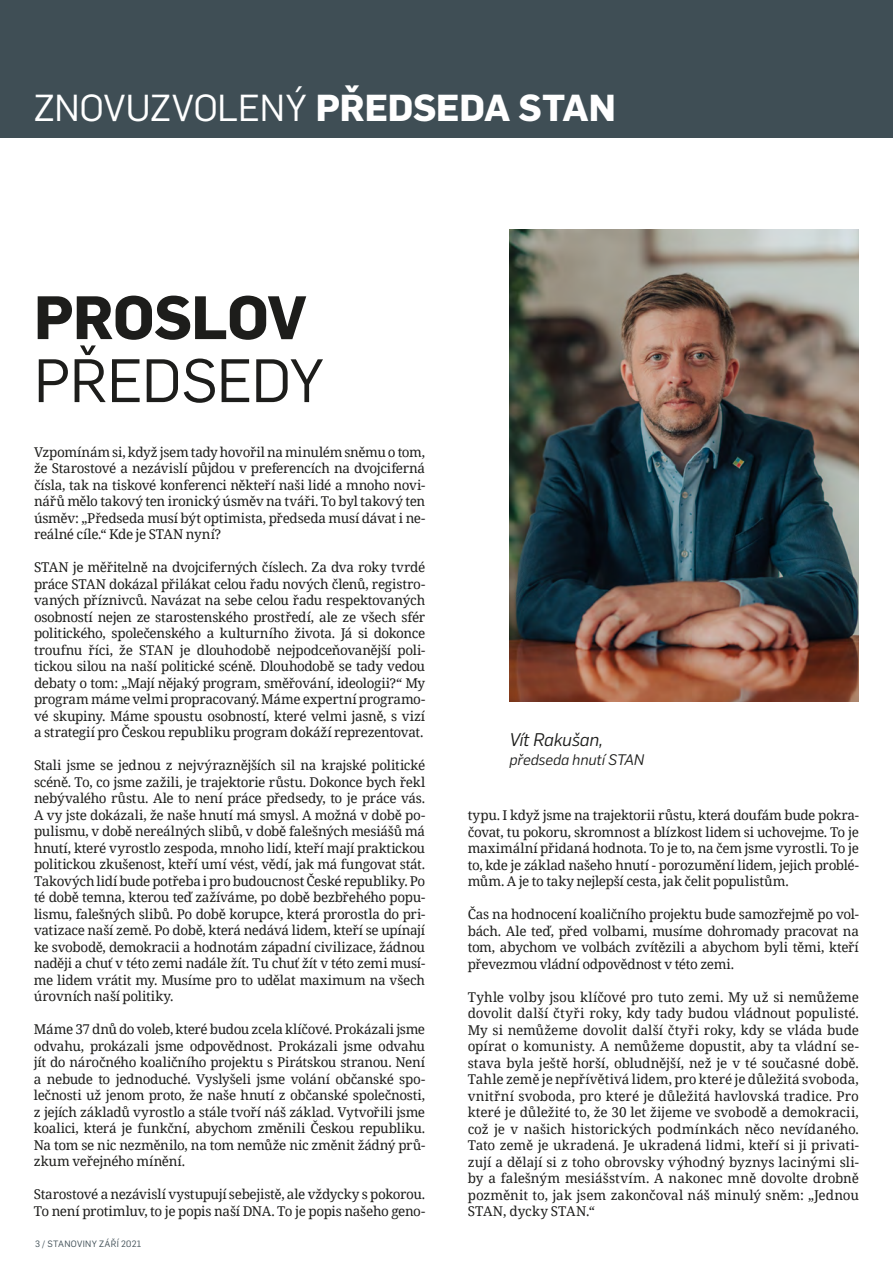
<style>
.page{position:relative;width:893px;height:1263px;background:#fff}
.page>*{position:absolute;margin:0;border:0;box-sizing:border-box;transform-origin:0 0}
.t1{font:60px "Flama";letter-spacing:-.01em;color:#1d1d1b}
.t2{font:700 60px "Flama";letter-spacing:-.01em;color:#1d1d1b}
.t3{font:36.9px "Flama";letter-spacing:-.005em;color:#fff}
.t4{font:italic 18px "Flama";letter-spacing:-.01em;color:#1d1d1b}
.t5{font:italic 15px "Flama";letter-spacing:-.005em;color:#1d1d1b}
.t6{font:13.5px/16.5px "Noto Serif";letter-spacing:-.02em;color:#1d1d1b;text-align:justify}
.t7{font:9px "Flama";letter-spacing:.04em;color:#3f4e55}
.s1{font-weight:700}
</style>
<div class="page">
<div style="left:0;top:0;width:893px;height:138px;background:#3f4e55"></div>
<img style="left:509px;top:230px;width:350px;height:472px">
<h2 class="t3" style="left:34px;top:83px;width:583px">ZNOVUZVOLENÝ <span class="s1">PŘEDSEDA STAN</span></h2>
<h1 class="t2" style="left:34px;top:274px;width:274px">PROSLOV</h1>
<h1 class="t1" style="left:34px;top:339px;width:292px">PŘEDSEDY</h1>
<p class="t6" style="left:34px;top:443px;width:393px">Vzpomínám si, když jsem tady hovořil na minulém sněmu o tom, že Starostové a nezávislí půjdou v preferencích na dvojciferná čísla, tak na tiskové konferenci někteří naši lidé a mnoho novi&shy;nářů mělo takový ten ironický úsměv na tváři. To byl takový ten úsměv: „Předseda musí být optimista, předseda musí dávat i ne&shy;reálné cíle.“ Kde je STAN nyní?</p>
<p class="t6" style="left:34px;top:558px;width:393px">STAN je měřitelně na dvojciferných číslech. Za dva roky tvrdé práce STAN dokázal přilákat celou řadu nových členů, registro&shy;vaných příznivců. Navázat na sebe celou řadu respektovaných osobností nejen ze starostenského prostředí, ale ze všech sfér politického, společenského a kulturního života. Já si dokonce troufnu říci, že STAN je dlouhodobě nejpodceňovanější poli&shy;tickou silou na naší politické scéně. Dlouhodobě se tady vedou debaty o tom: „Mají nějaký program, směřování, ideologii?“ My program máme velmi propracovaný. Máme expertní programo&shy;vé skupiny. Máme spoustu osobností, které velmi jasně, s vizí a strategií pro Českou republiku program dokáží reprezentovat.</p>
<p class="t6" style="left:34px;top:756px;width:393px">Stali jsme se jednou z nejvýraznějších sil na krajské politické scéně. To, co jsme zažili, je trajektorie růstu. Dokonce bych řekl nebývalého růstu. Ale to není práce předsedy, to je práce vás.<br>A vy jste dokázali, že naše hnutí má smysl. A možná v době po&shy;pulismu, v době nereálných slibů, v době falešných mesiášů má hnutí, které vyrostlo zespoda, mnoho lidí, kteří mají praktickou politickou zkušenost, kteří umí vést, vědí, jak má fungovat stát.<br>Takových lidí bude potřeba i pro budoucnost České republiky. Po té době temna, kterou teď zažíváme, po době bezbřehého popu&shy;lismu, falešných slibů. Po době korupce, která prorostla do pri&shy;vatizace naší země. Po době, která nedává lidem, kteří se upínají ke svobodě, demokracii a hodnotám západní civilizace, žádnou naději a chuť v této zemi nadále žít. Tu chuť žít v této zemi musí&shy;me lidem vrátit my. Musíme pro to udělat maximum na všech úrovních naší politiky.</p>
<p class="t6" style="left:34px;top:1020px;width:393px">Máme 37 dnů do voleb, které budou zcela klíčové. Prokázali jsme odvahu, prokázali jsme odpovědnost. Prokázali jsme odvahu jít do náročného koaličního projektu s Pirátskou stranou. Není a nebude to jednoduché. Vyslyšeli jsme volání občanské spo&shy;lečnosti už jenom proto, že naše hnutí z občanské společnosti, z jejích základů vyrostlo a stále tvoří náš základ. Vytvořili jsme koalici, která je funkční, abychom změnili Českou republiku.<br>Na tom se nic nezměnilo, na tom nemůže nic změnit žádný prů&shy;zkum veřejného mínění.</p>
<p class="t6" style="left:34px;top:1185px;width:393px">Starostové a nezávislí vystupují sebejistě, ale vždycky s pokorou.<br>To není protimluv, to je popis naší DNA. To je popis našeho geno-</p>
<p class="t7" style="left:35px;top:1238px;width:108px">3 / STANOVINY ZÁŘÍ 2021</p>
<h3 class="t4" style="left:509px;top:727px;width:95px">Vít Rakušan,</h3>
<p class="t5" style="left:509px;top:750px;width:136px">předseda hnutí STAN</p>
<p class="t6" style="left:468px;top:807px;width:393px">typu. I když jsme na trajektorii růstu, která doufám bude pokra&shy;čovat, tu pokoru, skromnost a blízkost lidem si uchovejme. To je maximální přidaná hodnota. To je to, na čem jsme vyrostli. To je to, kde je základ našeho hnutí - porozumění lidem, jejich problé&shy;mům. A je to taky nejlepší cesta, jak čelit populistům.</p>
<p class="t6" style="left:468px;top:906px;width:393px">Čas na hodnocení koaličního projektu bude samozřejmě po vol&shy;bách. Ale teď, před volbami, musíme dohromady pracovat na tom, abychom ve volbách zvítězili a abychom byli těmi, kteří převezmou vládní odpovědnost v této zemi.</p>
<p class="t6" style="left:468px;top:988px;width:393px">Tyhle volby jsou klíčové pro tuto zemi. My už si nemůžeme dovolit další čtyři roky, kdy tady budou vládnout populisté.<br>My si nemůžeme dovolit další čtyři roky, kdy se vláda bude opírat o komunisty. A nemůžeme dopustit, aby ta vládní se&shy;stava byla ještě horší, obludnější, než je v té současné době.<br>Tahle země je nepřívětivá lidem, pro které je důležitá svoboda, vnitřní svoboda, pro které je důležitá havlovská tradice. Pro které je důležité to, že 30 let žijeme ve svobodě a demokracii, což je v našich historických podmínkách něco nevídaného.<br>Tato země je ukradená. Je ukradená lidmi, kteří si ji privati&shy;zují a dělají si z toho obrovsky výhodný byznys lacinými sli&shy;by a falešným mesiášstvím. A nakonec mně dovolte drobně pozměnit to, jak jsem zakončoval náš minulý sněm: „Jednou STAN, dycky STAN.“</p>
</div>
